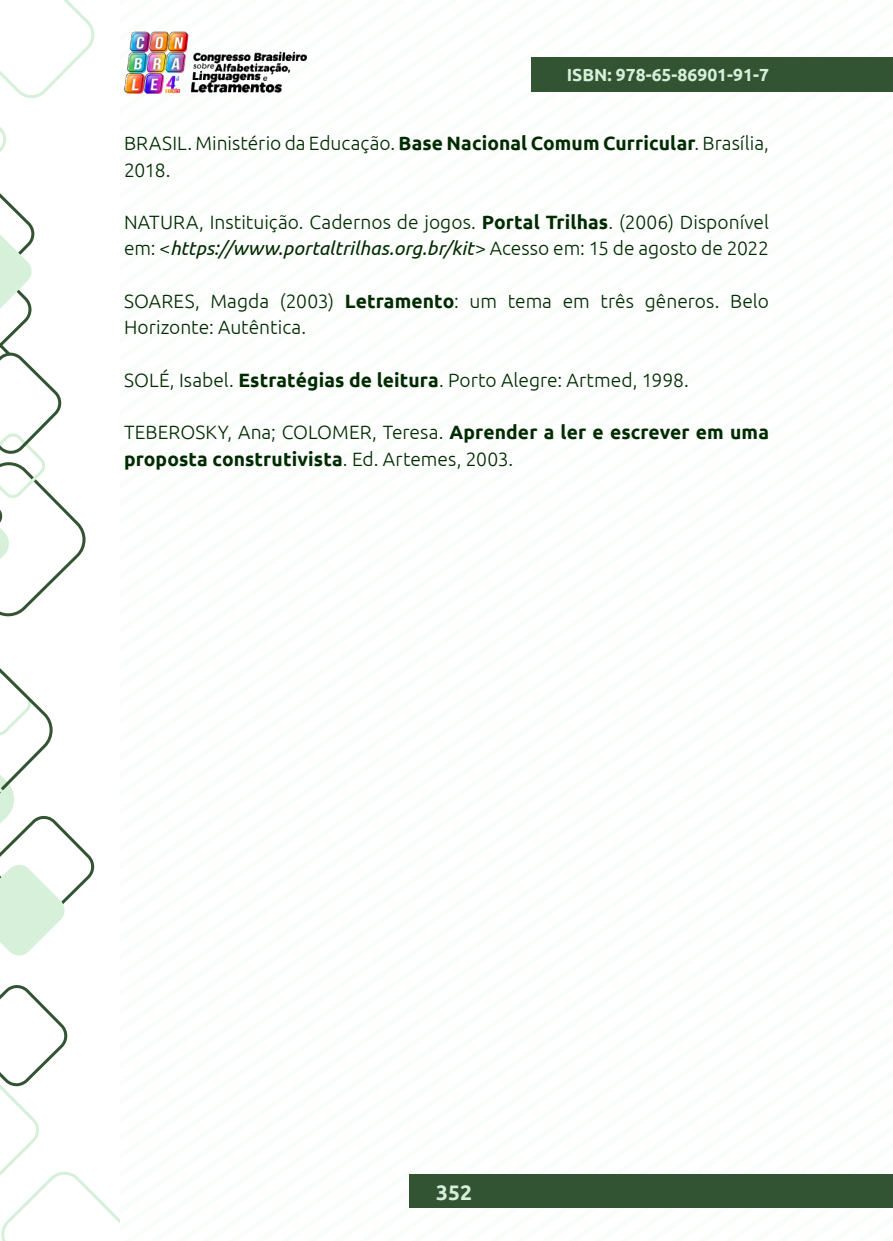
<style>
.page{position:relative;width:893px;height:1241px;background:#fff}
.page>*{position:absolute;margin:0;border:0;box-sizing:border-box;transform-origin:0 0}
.t1{font:700 21px "Ubuntu";color:#d6efda}
._16_REFERENCIAS{font:300 19.25px/26.2px "Ubuntu";color:#002b00}
._16_REFERENCIAS-2{font:700 19.25px/26.2px "Ubuntu";letter-spacing:.005em;color:#002b00}
.t2{font:700 17.5px "Ubuntu";color:#d6efda}
.s1{font-weight:700}
.s2{font-weight:400;font-style:italic}
.s3{font-weight:300}
</style>
<div class="page">
<img style="left:124px;top:31px;width:182px;height:62px">
<div style="left:532px;top:57px;width:361px;height:35px;background:#335433"></div>
<div style="left:410px;top:1174px;width:483px;height:33px;background:#335433"></div>
<svg style="left:0;top:985px;width:119px;height:255px"></svg>
<svg style="left:0;top:0;width:94px;height:616px"></svg>
<svg style="left:0;top:668px;width:94px;height:288px"></svg>
<p class="t2" style="left:567px;top:64px;width:204px">ISBN: 978-65-86901-91-7</p>
<p class="_16_REFERENCIAS" style="left:124px;top:130px;width:646px">BRASIL. Ministério da Educação. <span class="s1">Base Nacional Comum Curricular</span>. Brasília,<br>2018.</p>
<p class="_16_REFERENCIAS" style="left:124px;top:209px;width:646px">NATURA, Instituição. Cadernos de jogos. <span class="s1">Portal Trilhas</span>. (2006) Disponível em: &lt;<span class="s2">https://www.portaltrilhas.org.br/kit</span>&gt; Acesso em: 15 de agosto de 2022</p>
<p class="_16_REFERENCIAS" style="left:124px;top:287px;width:646px">SOARES, Magda (2003) <span class="s1">Letramento</span>: um tema em três gêneros. Belo<br>Horizonte: Autêntica.</p>
<p class="_16_REFERENCIAS" style="left:124px;top:366px;width:566px">SOLÉ, Isabel. <span class="s1">Estratégias de leitura</span>. Porto Alegre: Artmed, 1998.</p>
<p class="_16_REFERENCIAS-2" style="left:124px;top:419px;width:646px"><span class="s3">TEBEROSKY, Ana; COLOMER, Teresa.</span> Aprender a ler e escrever em uma proposta construtivista<span class="s3">. Ed. Artemes, 2003.</span></p>
<p class="t1" style="left:436px;top:1178px;width:37px">352</p>
</div>
